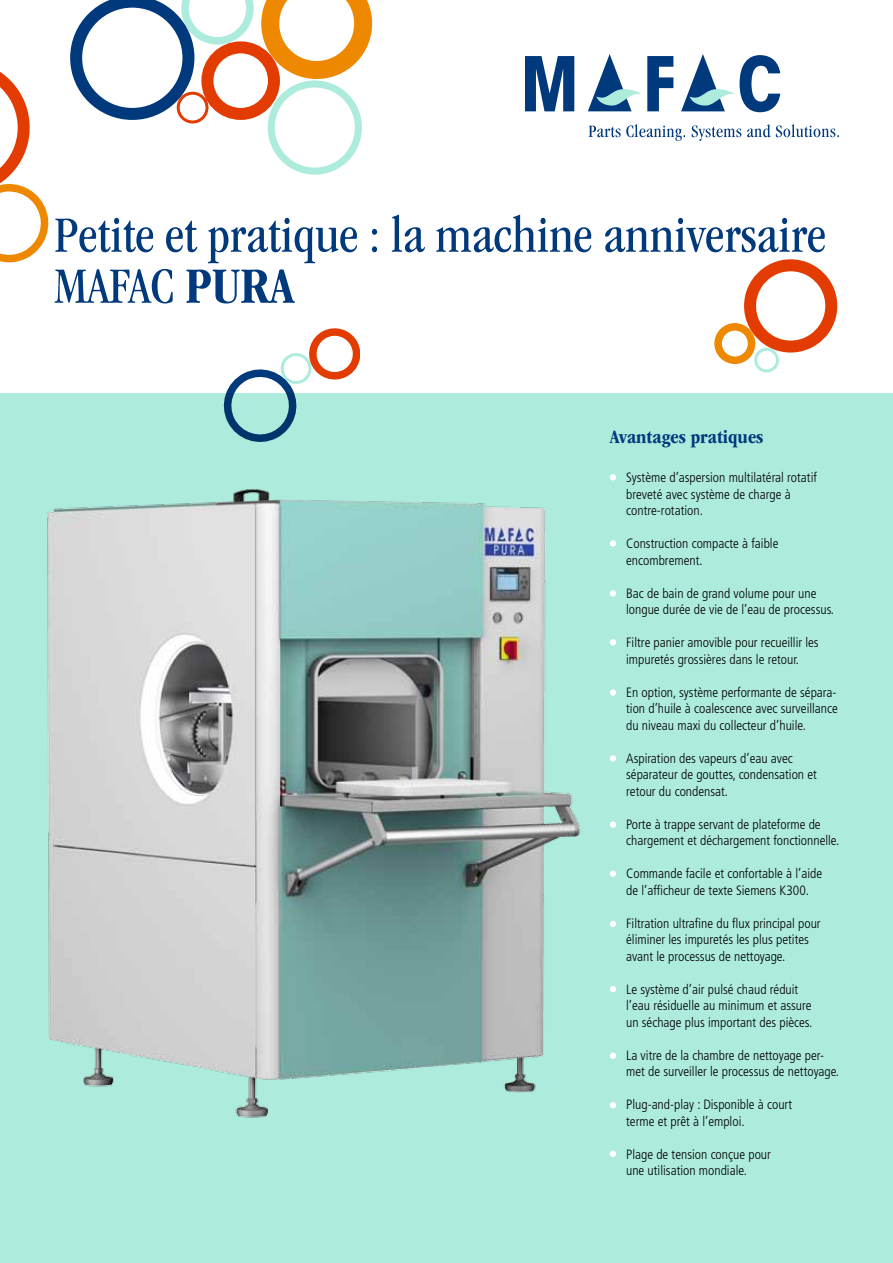
<style>
.page{position:relative;width:893px;height:1263px;background:#fff}
.page>*{position:absolute;margin:0;border:0;box-sizing:border-box;transform-origin:0 0}
.t1{font:condensed 52.5px/51px "ITC Garamond Std";color:#00397c}
.t2{font:700 condensed 19.5px "ITC Garamond Std";color:#00397c}
.t3{font:300 condensed 13.5px/16.5px "Frutiger LT Std";color:#000}
.s1{font-weight:700}
</style>
<div class="page">
<svg style="left:525px;top:56px;width:49px;height:55px"></svg>
<svg style="left:647px;top:56px;width:26px;height:55px"></svg>
<svg style="left:588px;top:54px;width:53px;height:57px"></svg>
<svg style="left:681px;top:54px;width:99px;height:58px"></svg>
<svg style="left:588px;top:124px;width:97px;height:17px"></svg>
<svg style="left:692px;top:125px;width:49px;height:16px"></svg>
<svg style="left:747px;top:124px;width:23px;height:13px"></svg>
<svg style="left:776px;top:124px;width:63px;height:13px"></svg>
<div style="left:0;top:393px;width:893px;height:870px;background:#adebdc"></div>
<img style="left:47px;top:489px;width:534px;height:629px">
<svg style="left:610px;top:474px;width:6px;height:6px"></svg>
<div style="left:610px;top:540px;width:6px;height:7px;background:#fff;border-radius:50%"></div>
<div style="left:610px;top:590px;width:6px;height:7px;background:#fff;border-radius:50%"></div>
<svg style="left:610px;top:639px;width:6px;height:6px"></svg>
<div style="left:610px;top:689px;width:6px;height:7px;background:#fff;border-radius:50%"></div>
<div style="left:610px;top:755px;width:6px;height:7px;background:#fff;border-radius:50%"></div>
<div style="left:610px;top:821px;width:6px;height:7px;background:#fff;border-radius:50%"></div>
<div style="left:610px;top:870px;width:6px;height:7px;background:#fff;border-radius:50%"></div>
<svg style="left:610px;top:986px;width:6px;height:6px"></svg>
<div style="left:610px;top:1052px;width:6px;height:7px;background:#fff;border-radius:50%"></div>
<svg style="left:610px;top:1102px;width:6px;height:6px"></svg>
<svg style="left:610px;top:921px;width:6px;height:6px"></svg>
<svg style="left:610px;top:1151px;width:6px;height:6px"></svg>
<div style="left:744px;top:259px;width:93px;height:93px;border:12px solid #e23c03;border-radius:50%"></div>
<div style="left:201px;top:41px;width:79px;height:79px;border:12px solid #e23c03;border-radius:50%"></div>
<div style="left:268px;top:80px;width:94px;height:95px;border:7px solid #adebdc;border-radius:50%"></div>
<div style="left:754px;top:348px;width:25px;height:24px;border:3px solid #adebdc;border-radius:50%"></div>
<svg style="left:261px;top:0;width:111px;height:79px"></svg>
<div style="left:714px;top:323px;width:41px;height:41px;border:8px solid #e80;border-radius:50%"></div>
<svg style="left:70px;top:0;width:184px;height:120px"></svg>
<svg style="left:0;top:72px;width:49px;height:191px"></svg>
<div style="left:177px;top:92px;width:31px;height:31px;border:3px solid #e23c03;border-radius:50%"></div>
<svg style="left:223px;top:328px;width:137px;height:114px"></svg>
<h1 class="t1" style="left:54px;top:210px;width:773px">Petite et pratique : la machine anniversaire<br>MAFAC <span class="s1">PURA</span></h1>
<h2 class="t2" style="left:610px;top:426px;width:155px">Avantages pratiques</h2>
<p class="t3" style="left:626px;top:469px;width:192px">Système d’aspersion multilatéral rotatif breveté avec système de charge à contre-rotation.</p>
<p class="t3" style="left:626px;top:535px;width:154px">Construction compacte à faible encombrement.</p>
<p class="t3" style="left:626px;top:585px;width:209px">Bac de bain de grand volume pour une longue durée de vie de l’eau de processus.</p>
<p class="t3" style="left:626px;top:634px;width:194px">Filtre panier amovible pour recueillir les impuretés grossières dans le retour.</p>
<p class="t3" style="left:626px;top:684px;width:213px;text-align:justify">En option, système performante de sépara&shy;tion d’huile à coalescence avec surveillance du niveau maxi du collecteur d’huile.</p>
<p class="t3" style="left:626px;top:750px;width:192px">Aspiration des vapeurs d’eau avec séparateur de gouttes, condensation et retour du condensat.</p>
<p class="t3" style="left:626px;top:816px;width:215px">Porte à trappe servant de plateforme de chargement et déchargement fonctionnelle.</p>
<p class="t3" style="left:626px;top:865px;width:197px">Commande facile et confortable à l’aide de l’afficheur de texte Siemens K300.</p>
<p class="t3" style="left:626px;top:915px;width:196px">Filtration ultrafine du flux principal pour éliminer les impuretés les plus petites avant le processus de nettoyage.</p>
<p class="t3" style="left:626px;top:981px;width:188px">Le système d’air pulsé chaud réduit l’eau résiduelle au minimum et assure un séchage plus important des pièces.</p>
<p class="t3" style="left:626px;top:1047px;width:215px">La vitre de la chambre de nettoyage per&shy;met de surveiller le processus de nettoyage.</p>
<p class="t3" style="left:626px;top:1096px;width:167px">Plug-and-play : Disponible à court terme et prêt à l’emploi.</p>
<p class="t3" style="left:626px;top:1146px;width:146px">Plage de tension conçue pour une utilisation mondiale.</p>
</div>
